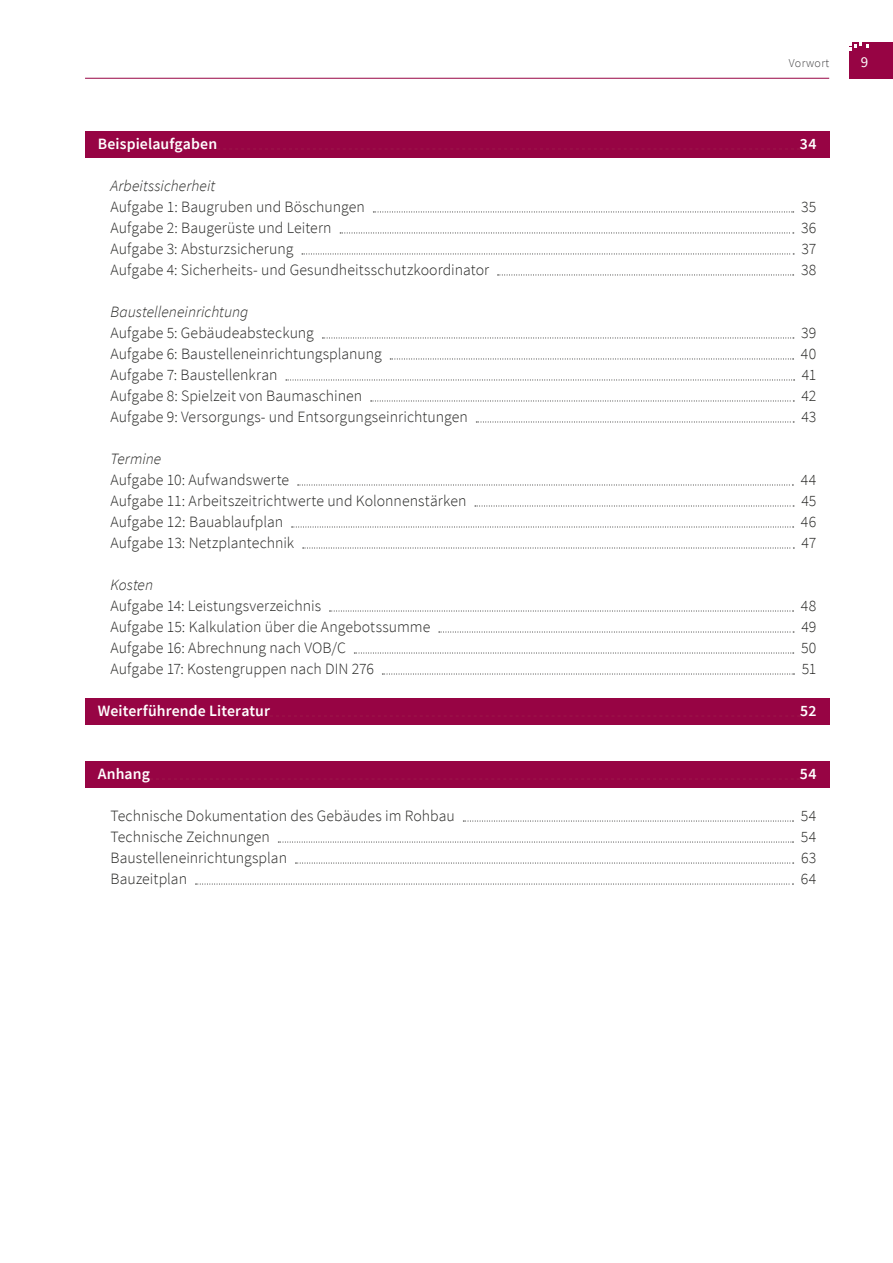
<style>
.page{position:relative;width:893px;height:1263px;background:#fff}
.page>*{position:absolute;margin:0;border:0;box-sizing:border-box;transform-origin:0 0}
.t1{font:300 15.75px "Source Sans Pro";letter-spacing:.005em;color:#252523}
.t2{font:600 15.75px "Source Sans Pro";letter-spacing:.005em;color:#fff}
.t3{font:italic 300 15.75px "Source Sans Pro";color:#252523}
.t4{font:15px "Source Sans Pro";color:#fff}
.t5{font:300 12px "Source Sans Pro";letter-spacing:.025em;color:#414042}
</style>
<div class="page">
<div style="left:849px;top:42px;width:44px;height:36px;background:#970444"></div>
<svg style="left:849px;top:42px;width:20px;height:8px"></svg>
<hr style="left:85px;top:78px;width:744px;height:1px;background:#970444">
<div style="left:85px;top:131px;width:744px;height:27px;background:#970444"></div>
<svg style="left:373px;top:212px;width:421px;height:1px"></svg>
<svg style="left:340px;top:233px;width:454px;height:1px"></svg>
<svg style="left:302px;top:254px;width:492px;height:1px"></svg>
<svg style="left:498px;top:275px;width:296px;height:1px"></svg>
<svg style="left:322px;top:338px;width:472px;height:1px"></svg>
<svg style="left:390px;top:359px;width:404px;height:1px"></svg>
<svg style="left:286px;top:380px;width:509px;height:1px"></svg>
<svg style="left:371px;top:401px;width:423px;height:1px"></svg>
<svg style="left:476px;top:422px;width:318px;height:1px"></svg>
<svg style="left:298px;top:485px;width:495px;height:1px"></svg>
<svg style="left:475px;top:506px;width:319px;height:1px"></svg>
<svg style="left:292px;top:527px;width:502px;height:1px"></svg>
<svg style="left:303px;top:548px;width:491px;height:1px"></svg>
<svg style="left:329px;top:611px;width:464px;height:1px"></svg>
<svg style="left:439px;top:632px;width:355px;height:1px"></svg>
<svg style="left:354px;top:653px;width:440px;height:1px"></svg>
<svg style="left:382px;top:674px;width:412px;height:1px"></svg>
<div style="left:85px;top:698px;width:744px;height:27px;background:#970444"></div>
<div style="left:85px;top:761px;width:744px;height:27px;background:#970444"></div>
<svg style="left:463px;top:821px;width:330px;height:1px"></svg>
<svg style="left:278px;top:842px;width:515px;height:1px"></svg>
<svg style="left:295px;top:863px;width:499px;height:1px"></svg>
<svg style="left:195px;top:884px;width:598px;height:1px"></svg>
<p class="t5" style="left:789px;top:56px;width:42px">Vorwort</p>
<p class="t4" style="left:861px;top:53px;width:9px">9</p>
<p class="t2" style="left:98px;top:133px;width:121px">Beispielaufgaben</p>
<p class="t2" style="left:800px;top:133px;width:18px">34</p>
<p class="t3" style="left:111px;top:176px;width:106px">Arbeitssicherheit</p>
<p class="t1" style="left:111px;top:197px;width:256px">Aufgabe 1: Baugruben und Böschungen</p>
<p class="t1" style="left:801px;top:197px;width:17px">35</p>
<p class="t1" style="left:111px;top:218px;width:223px">Aufgabe 2: Baugerüste und Leitern</p>
<p class="t1" style="left:801px;top:218px;width:17px">36</p>
<p class="t1" style="left:111px;top:239px;width:184px">Aufgabe 3: Absturzsicherung</p>
<p class="t1" style="left:801px;top:239px;width:16px">37</p>
<p class="t1" style="left:111px;top:260px;width:380px">Aufgabe 4: Sicherheits- und Gesundheitsschutzkoordinator</p>
<p class="t1" style="left:801px;top:260px;width:17px">38</p>
<p class="t3" style="left:111px;top:302px;width:139px">Baustelleneinrichtung</p>
<p class="t1" style="left:111px;top:323px;width:205px">Aufgabe 5: Gebäudeabsteckung</p>
<p class="t1" style="left:801px;top:323px;width:17px">39</p>
<p class="t1" style="left:111px;top:344px;width:273px">Aufgabe 6: Baustelleneinrichtungsplanung</p>
<p class="t1" style="left:801px;top:344px;width:17px">40</p>
<p class="t1" style="left:111px;top:365px;width:168px">Aufgabe 7: Baustellenkran</p>
<p class="t1" style="left:802px;top:365px;width:16px">41</p>
<p class="t1" style="left:111px;top:386px;width:253px">Aufgabe 8: Spielzeit von Baumaschinen</p>
<p class="t1" style="left:802px;top:386px;width:16px">42</p>
<p class="t1" style="left:111px;top:407px;width:359px">Aufgabe 9: Versorgungs- und Entsorgungseinrichtungen</p>
<p class="t1" style="left:801px;top:407px;width:16px">43</p>
<p class="t3" style="left:111px;top:449px;width:52px">Termine</p>
<p class="t1" style="left:111px;top:470px;width:180px">Aufgabe 10: Aufwandswerte</p>
<p class="t1" style="left:801px;top:470px;width:17px">44</p>
<p class="t1" style="left:111px;top:491px;width:357px">Aufgabe 11: Arbeitszeitrichtwerte und Kolonnenstärken</p>
<p class="t1" style="left:801px;top:491px;width:17px">45</p>
<p class="t1" style="left:111px;top:512px;width:174px">Aufgabe 12: Bauablaufplan</p>
<p class="t1" style="left:801px;top:512px;width:17px">46</p>
<p class="t1" style="left:111px;top:533px;width:185px">Aufgabe 13: Netzplantechnik</p>
<p class="t1" style="left:802px;top:533px;width:16px">47</p>
<p class="t3" style="left:111px;top:575px;width:44px">Kosten</p>
<p class="t1" style="left:111px;top:596px;width:212px">Aufgabe 14: Leistungsverzeichnis</p>
<p class="t1" style="left:801px;top:596px;width:17px">48</p>
<p class="t1" style="left:111px;top:617px;width:321px">Aufgabe 15: Kalkulation über die Angebotssumme</p>
<p class="t1" style="left:801px;top:617px;width:17px">49</p>
<p class="t1" style="left:111px;top:638px;width:237px">Aufgabe 16: Abrechnung nach VOB/C</p>
<p class="t1" style="left:801px;top:638px;width:17px">50</p>
<p class="t1" style="left:111px;top:659px;width:265px">Aufgabe 17: Kostengruppen nach DIN 276</p>
<p class="t1" style="left:802px;top:659px;width:16px">51</p>
<p class="t2" style="left:98px;top:700px;width:174px">Weiterführende Literatur</p>
<p class="t2" style="left:800px;top:700px;width:18px">52</p>
<p class="t2" style="left:98px;top:763px;width:54px">Anhang</p>
<p class="t2" style="left:800px;top:763px;width:18px">54</p>
<p class="t1" style="left:111px;top:806px;width:346px">Technische Dokumentation des Gebäudes im Rohbau</p>
<p class="t1" style="left:801px;top:806px;width:17px">54</p>
<p class="t1" style="left:111px;top:827px;width:161px">Technische Zeichnungen</p>
<p class="t1" style="left:801px;top:827px;width:17px">54</p>
<p class="t1" style="left:111px;top:848px;width:178px">Baustelleneinrichtungsplan</p>
<p class="t1" style="left:801px;top:848px;width:17px">63</p>
<p class="t1" style="left:111px;top:869px;width:78px">Bauzeitplan</p>
<p class="t1" style="left:801px;top:869px;width:17px">64</p>
</div>
